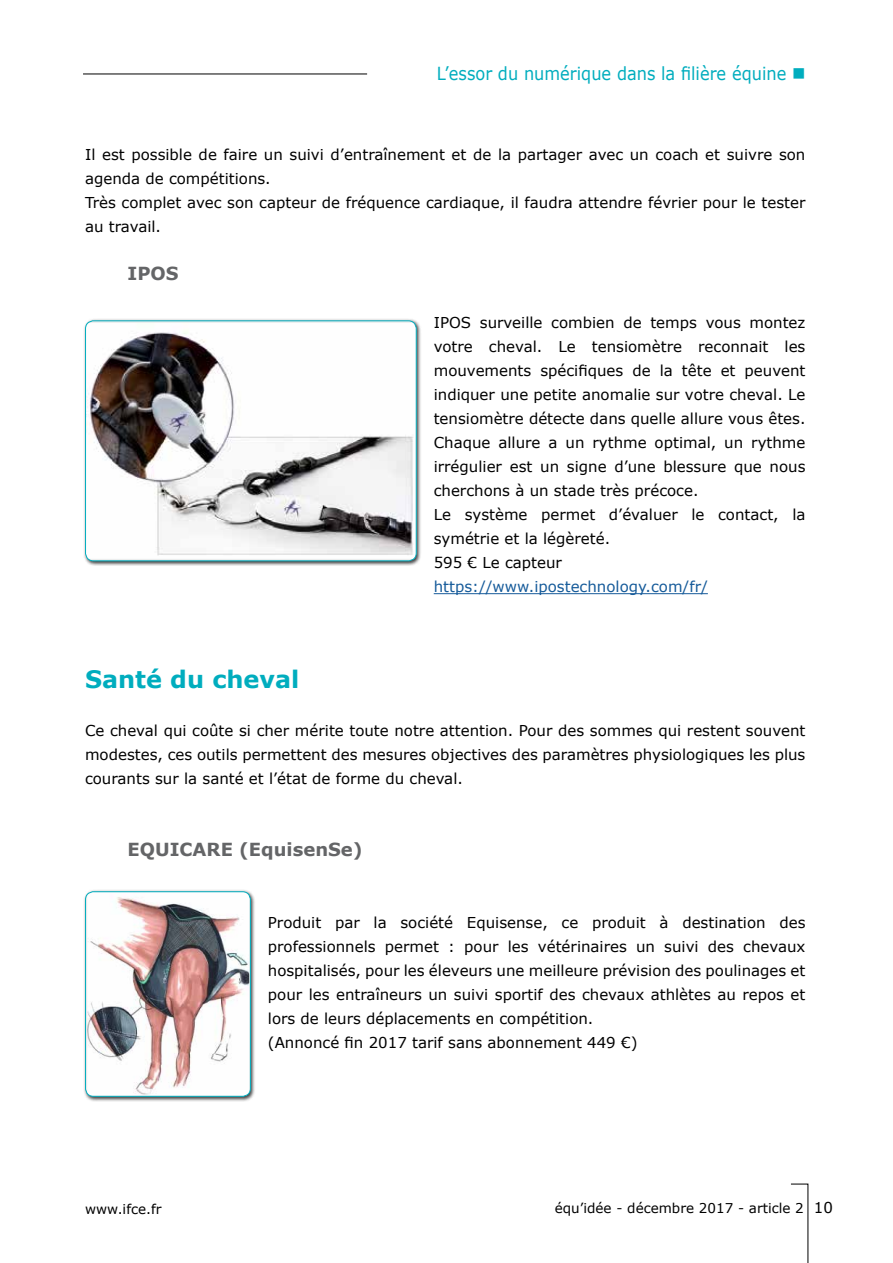
<style>
.page{position:relative;width:893px;height:1263px;background:#fff}
.page>*{position:absolute;margin:0;border:0;box-sizing:border-box;transform-origin:0 0}
.t1{font:700 24px "Verdana";color:#00adbe}
.t2{font:18px "Verdana";color:#00adbe;scale:.9 1}
.t3{font:700 18px "Verdana";color:#646567}
.t4{font:15px/24px "Verdana";color:#000}
.t5{font:15px "Verdana";color:#165b9a}
.t6{font:13.5px "Verdana";color:#000}
.s1{font-size:15px}
</style>
<div class="page">
<svg style="left:791px;top:1183px;width:18px;height:80px"></svg>
<hr style="left:83px;top:74px;width:284px;height:1px;background:#000">
<hr style="left:434px;top:593px;width:274px;height:1px;background:#165b9a">
<div style="left:83px;top:318px;width:338px;height:248px;background:#000;opacity:.75"></div>
<img style="left:86px;top:323px;width:330px;height:236px">
<div style="left:85px;top:320px;width:332px;height:241px;border:1px solid #00adbe;border-radius:8px"></div>
<div style="left:83px;top:889px;width:173px;height:213px;background:#000;opacity:.75"></div>
<img style="left:87px;top:892px;width:162px;height:204px">
<div style="left:85px;top:891px;width:166px;height:206px;border:1px solid #00adbe;border-radius:8px"></div>
<p class="t2" style="left:437px;top:61px;width:411px">L’essor du numérique dans la filière équine ■</p>
<p class="t4" style="left:85px;top:143px;width:722px">Il est possible de faire un suivi d’entraînement et de la partager avec un coach et suivre son agenda de compétitions.<br>Très complet avec son capteur de fréquence cardiaque, il faudra attendre février pour le tester au travail.</p>
<p class="t3" style="left:128px;top:261px;width:53px">IPOS</p>
<p class="t4" style="left:434px;top:311px;width:373px">IPOS surveille combien de temps vous montez votre cheval. Le tensiomètre reconnait les mouvements spécifiques de la tête et peuvent indiquer une petite anomalie sur votre cheval. Le tensiomètre détecte dans quelle allure vous êtes.<br>Chaque allure a un rythme optimal, un rythme irrégulier est un signe d’une blessure que nous cherchons à un stade très précoce.<br>Le système permet d’évaluer le contact, la symétrie et la légèreté.<br>595 € Le capteur</p>
<p class="t5" style="left:434px;top:577px;width:276px">https://www.ipostechnology.com/fr/</p>
<h1 class="t1" style="left:85px;top:663px;width:216px">Santé du cheval</h1>
<p class="t4" style="left:85px;top:719px;width:722px;text-align:justify">Ce cheval qui coûte si cher mérite toute notre attention. Pour des sommes qui restent souvent modestes, ces outils permettent des mesures objectives des paramètres physiologiques les plus courants sur la santé et l’état de forme du cheval.</p>
<p class="t3" style="left:128px;top:837px;width:237px">EQUICARE (EquisenSe)</p>
<p class="t4" style="left:268px;top:911px;width:539px">Produit par la société Equisense, ce produit à destination des professionnels permet : pour les vétérinaires un suivi des chevaux hospitalisés, pour les éleveurs une meilleure prévision des poulinages et pour les entraîneurs un suivi sportif des chevaux athlètes au repos et lors de leurs déplacements en compétition.<br>(Annoncé fin 2017 tarif sans abonnement 449 €)</p>
<p class="t6" style="left:85px;top:1200px;width:78px">www.ifce.fr</p>
<p class="t6" style="left:555px;top:1199px;width:280px">équ’idée - décembre 2017 - article 2 <span class="s1">10</span></p>
</div>
